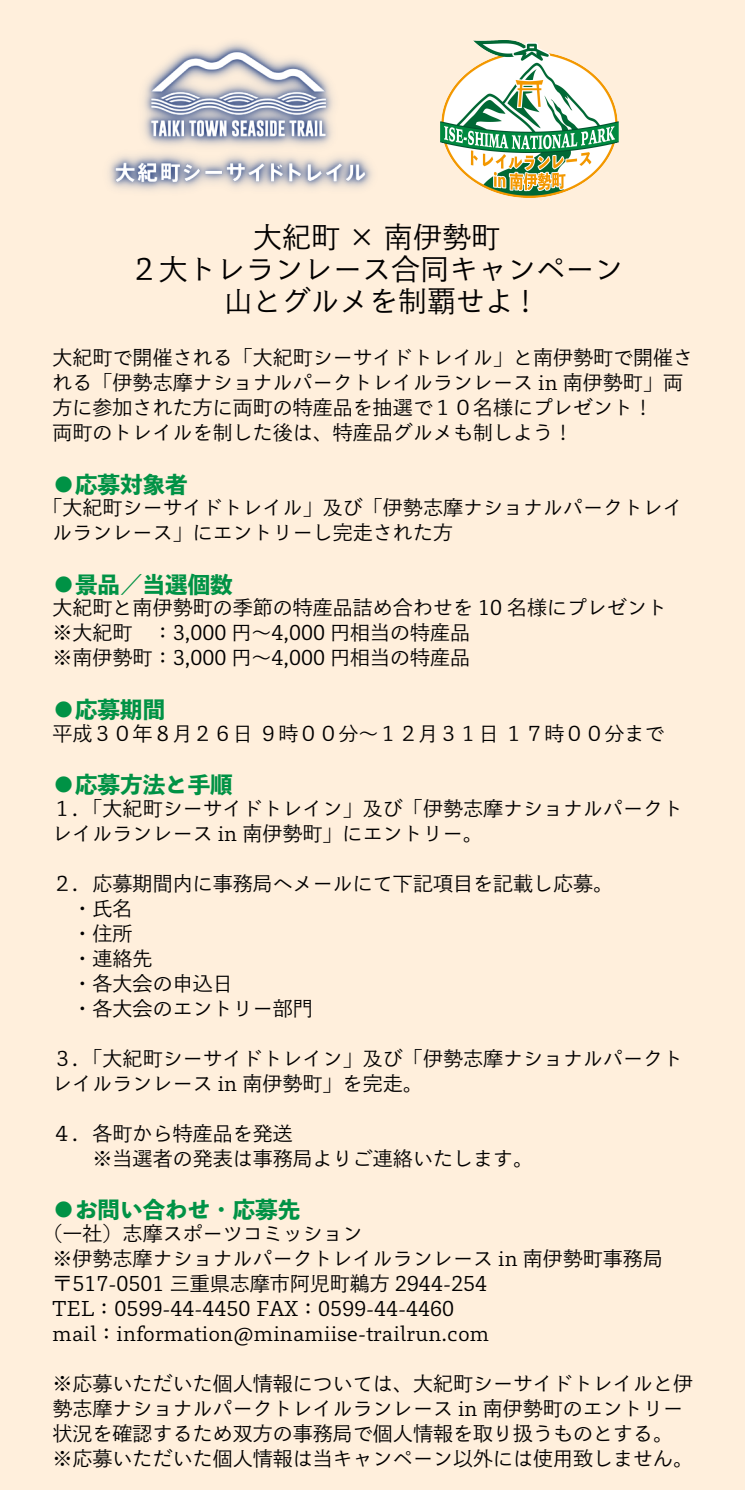
<style>
.page{position:relative;width:745px;height:1490px;background:#fff}
.page>*{position:absolute;margin:0;border:0;box-sizing:border-box;transform-origin:0 0}
.t1{font:29px/31.9px "Toppan Bunkyu Gothic Pr 6 N";color:#000;text-align:center}
.t2{font:800 22.5px "Toppan Bunkyu Midashi Gothic Std N";color:#009245}
.t3{font:20px/25px "Toppan Bunkyu Gothic Pr 6 N";color:#000}
</style>
<div class="page">
<div style="left:0;top:0;width:744px;height:1489px;background:#ffefdc"></div>
<img style="left:109px;top:42px;width:263px;height:149px">
<img style="left:440px;top:41px;width:177px;height:156px">
<h1 class="t1" style="left:130px;top:222px;width:495px">大紀町 × 南伊勢町<br>２大トレランレース合同キャンペーン山とグルメを制覇せよ !</h1>
<p class="t3" style="left:53px;top:346px;width:641px">大紀町で開催される「大紀町シーサイドトレイル」と南伊勢町で開催される「伊勢志摩ナショナルパークトレイルランレース in 南伊勢町」両方に参加された方に両町の特産品を抽選で１０名様にプレゼント！<br>両町のトレイルを制した後は、特産品グルメも制しよう！</p>
<p class="t2" style="left:53px;top:466px;width:137px">●応募対象者</p>
<p class="t3" style="left:53px;top:496px;width:631px;text-indent:-10px">「大紀町シーサイドトレイル」及び「伊勢志摩ナショナルパークトレイルランレース」にエントリーし完走された方</p>
<p class="t2" style="left:53px;top:566px;width:182px">●景品／当選個数</p>
<p class="t3" style="left:53px;top:596px;width:615px">大紀町と南伊勢町の季節の特産品詰め合わせを 10 名様にプレゼント※大紀町　：3,000 円～4,000 円相当の特産品<br>※南伊勢町：3,000 円～4,000 円相当の特産品</p>
<p class="t2" style="left:53px;top:691px;width:114px">●応募期間</p>
<p class="t3" style="left:53px;top:721px;width:613px">平成３０年８月２６日 ９時００分～１２月３１日 １７時００分まで</p>
<p class="t2" style="left:53px;top:766px;width:182px">●応募方法と手順</p>
<p class="t3" style="left:53px;top:796px;width:631px">１．「大紀町シーサイドトレイン」及び「伊勢志摩ナショナルパークトレイルランレース in 南伊勢町」にエントリー。</p>
<p class="t3" style="left:53px;top:871px;width:562px">２．応募期間内に事務局へメールにて下記項目を記載し応募。　・氏名<br>　・住所<br>　・連絡先<br>　・各大会の申込日<br>　・各大会のエントリー部門</p>
<p class="t3" style="left:53px;top:1046px;width:631px">３．「大紀町シーサイドトレイン」及び「伊勢志摩ナショナルパークトレイルランレース in 南伊勢町」を完走。</p>
<p class="t3" style="left:53px;top:1121px;width:482px">４．各町から特産品を発送<br>　　※当選者の発表は事務局よりご連絡いたします。</p>
<p class="t2" style="left:53px;top:1191px;width:249px">●お問い合わせ・応募先</p>
<p class="t3" style="left:53px;top:1221px;width:611px;text-indent:-10px">（一社）志摩スポーツコミッション<br>※伊勢志摩ナショナルパークトレイルランレース in 南伊勢町事務局〒517-0501 三重県志摩市阿児町鵜方 2944-254<br>TEL：0599-44-4450 FAX：0599-44-4460<br>mail：information@minamiise-trailrun.com</p>
<p class="t3" style="left:53px;top:1371px;width:641px">※応募いただいた個人情報については、大紀町シーサイドトレイルと伊勢志摩ナショナルパークトレイルランレース in 南伊勢町のエントリー状況を確認するため双方の事務局で個人情報を取り扱うものとする。※応募いただいた個人情報は当キャンペーン以外には使用致しません。</p>
</div>
